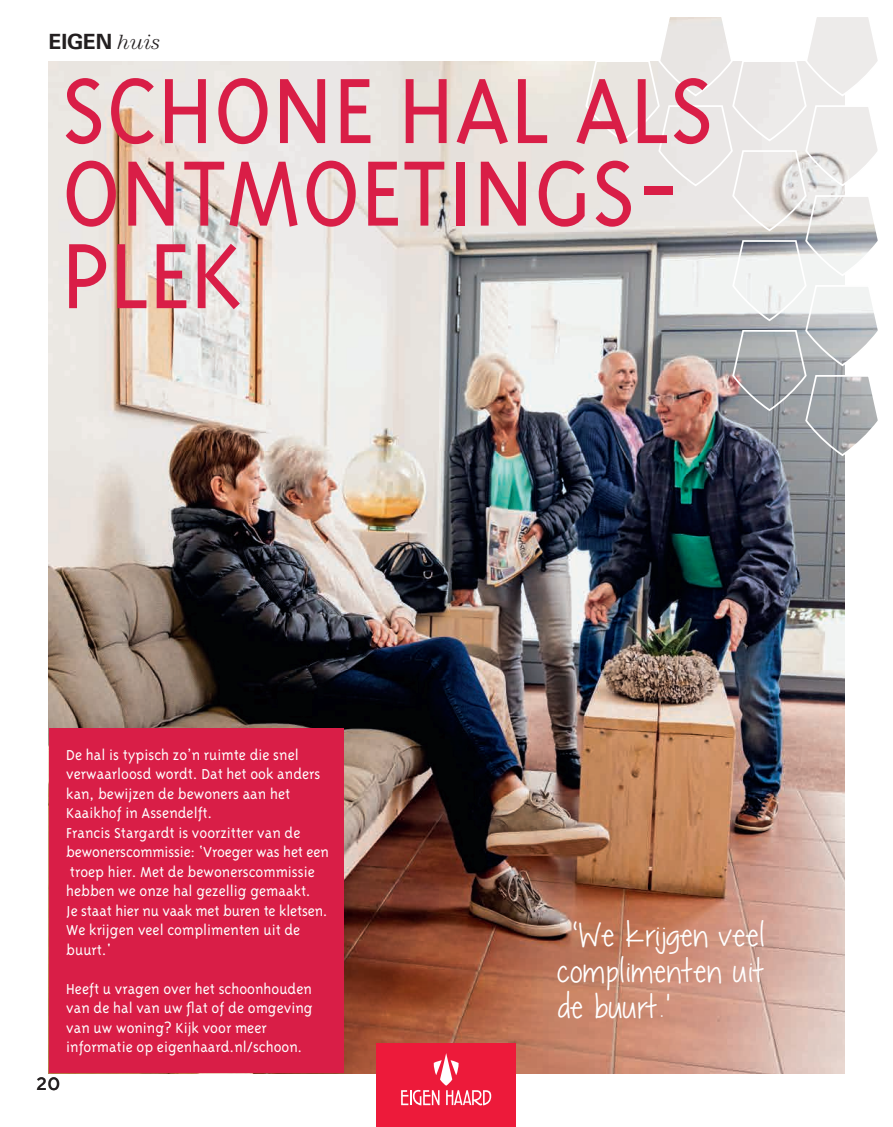
<style>
.page{position:relative;width:893px;height:1127px;background:#fff}
.page>*{position:absolute;margin:0;border:0;box-sizing:border-box;transform-origin:0 0}
.t1{font:300 106.5px/82.5px "Triplex";color:#d91e47}
.t2{font:47.25px/36px "Chocolate Covered Raindrops";color:#fff;text-align:justify}
.t3{font:300 27px "Triplex";color:#231f20}
.t4{font:700 21px "Univers";letter-spacing:-.01em;color:#231f20}
.t5{font:300 16.5px/19.5px "Triplex";color:#fff}
.s1{font-family:"Century";font-weight:300;font-style:italic}
</style>
<div class="page">
<img style="left:49px;top:61px;width:795px;height:1012px">
<svg style="left:584px;top:17px;width:294px;height:440px"></svg>
<div style="left:49px;top:729px;width:294px;height:344px;background:#d91e47"></div>
<div style="left:376px;top:1043px;width:140px;height:84px;background:#ed1a3a"></div>
<svg style="left:401px;top:1053px;width:90px;height:52px"></svg>
<p class="t4" style="left:49px;top:28px;width:113px">EIGEN <span class="s1">huis</span></p>
<h1 class="t1" style="left:62px;top:68px;width:654px">SCHONE HAL ALS<br>ONTMOETINGS-<br>PLEK</h1>
<p class="t5" style="left:66px;top:744px;width:264px">De hal is typisch zo’n ruimte die snel verwaarloosd wordt. Dat het ook anders kan, bewijzen de bewoners aan het Kaaikhof in Assendelft.<br>Francis Stargardt is voorzitter van de bewonerscommissie: ‘Vroeger was het een troep hier. Met de bewonerscommissie hebben we onze hal gezellig gemaakt.<br>Je staat hier nu vaak met buren te kletsen.<br>We krijgen veel complimenten uit de buurt.'</p>
<p class="t5" style="left:66px;top:978px;width:248px">Heeft u vragen over het schoonhouden van de hal van uw flat of de omgeving van uw woning? Kijk voor meer informatie op eigenhaard.nl/schoon.</p>
<h3 class="t3" style="left:36px;top:1066px;width:26px">20</h3>
<h2 class="t2" style="left:550px;top:916px;width:209px">‘We krijgen veel complimenten uit de buurt.'</h2>
</div>
